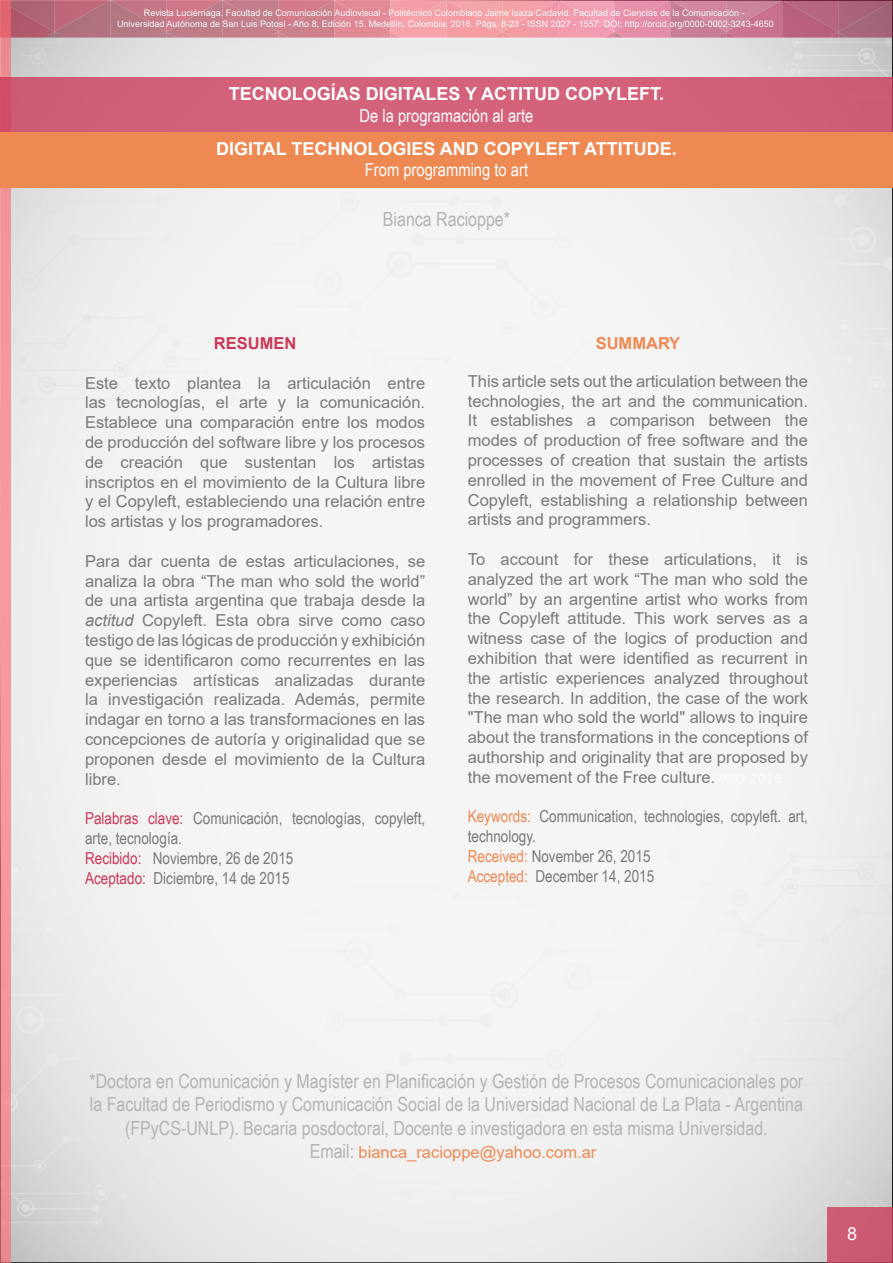
<style>
.page{position:relative;width:893px;height:1263px;background:#fff}
.page>*{position:absolute;margin:0;border:0;box-sizing:border-box;transform-origin:0 0}
.t1{font:19.5px/23.4px "Arial Narrow";color:#b3b4b5;text-align:center}
.t2{font:700 18px "Arial";color:#fff}
.t3{font:18px "Arial Narrow";color:#fff}
.t4{font:18px "Arial";color:#fff}
.t5{font:16.5px/19.8px "Arial";color:#797a7d;text-align:justify}
.t6{font:16.5px/19.8px "Arial Narrow";color:#797a7d}
.t7{font:16.5px "Arial";color:#ee8953}
.t8{font:700 16.5px "Arial";color:#cc3858}
.t9{font:700 16.5px "Arial";color:#ee8953}
.t10{font:9px/10.8px "Arial";color:#eff8fa;text-align:center}
.s1{font-style:italic}
.s2{color:#cc3858}
.s3{color:#ee8953}
.s4{font-family:"Arial Narrow";font-size:19.5px;color:#b3b4b5}
</style>
<div class="page">
<div style="left:827px;top:1207px;width:66px;height:56px;background:#cb5972"></div>
<img style="left:11px;top:32px;width:882px;height:6px">
<img style="left:11px;top:0;width:882px;height:32px">
<svg style="left:44px;top:32px;width:20px;height:6px"></svg>
<svg style="left:156px;top:32px;width:20px;height:6px"></svg>
<svg style="left:380px;top:32px;width:20px;height:6px"></svg>
<svg style="left:604px;top:32px;width:20px;height:6px"></svg>
<svg style="left:828px;top:32px;width:20px;height:6px"></svg>
<svg style="left:268px;top:32px;width:20px;height:6px"></svg>
<svg style="left:492px;top:32px;width:20px;height:6px"></svg>
<svg style="left:716px;top:32px;width:20px;height:6px"></svg>
<svg style="left:0;top:0;width:11px;height:1263px;background:#f09295"></svg>
<div style="left:0;top:77px;width:893px;height:55px;background:#d3617a"></div>
<div style="left:0;top:132px;width:893px;height:56px;background:#ee8953"></div>
<p class="t10" style="left:117px;top:8px;width:658px">Revista Luciérnaga. Facultad de Comunicación Audiovisual - Politécnico Colombiano Jaime Isaza Cadavid. Facultad de Ciencias de la Comunicación -<br>Universidad Autónoma de San Luis Potosí - Año 8, Edición 15. Medellín, Colombia. 2016. Págs. 8-23 - ISSN 2027 - 1557. DOI: http://orcid.org/0000-0002-3243-4650</p>
<p class="t2" style="left:229px;top:81px;width:437px">TECNOLOGÍAS DIGITALES Y ACTITUD COPYLEFT.</p>
<p class="t3" style="left:359px;top:102px;width:175px">De la programación al arte</p>
<p class="t2" style="left:216px;top:135px;width:462px">DIGITAL TECHNOLOGIES AND COPYLEFT ATTITUDE.</p>
<p class="t3" style="left:365px;top:157px;width:165px">From programming to art</p>
<p class="t1" style="left:383px;top:207px;width:129px">Bianca Racioppe*</p>
<p class="t8" style="left:214px;top:332px;width:84px">RESUMEN</p>
<p class="t5" style="left:85px;top:373px;width:342px">Este texto plantea la articulación entre las tecnologías, el arte y la comunicación.<br>Establece una comparación entre los modos de producción del software libre y los procesos de creación que sustentan los artistas inscriptos en el movimiento de la Cultura libre y el Copyleft, estableciendo una relación entre los artistas y los programadores.</p>
<p class="t5" style="left:85px;top:551px;width:342px">Para dar cuenta de estas articulaciones, se analiza la obra “The man who sold the world” de una artista argentina que trabaja desde la <span class="s1">actitud</span> Copyleft. Esta obra sirve como caso testigo de las lógicas de producción y exhibición que se identificaron como recurrentes en las experiencias artísticas analizadas durante la investigación realizada. Además, permite indagar en torno a las transformaciones en las concepciones de autoría y originalidad que se proponen desde el movimiento de la Cultura libre.</p>
<p class="t6" style="left:85px;top:808px;width:342px"><span class="s2">Palabras clave:</span> Comunicación, tecnologías, copyleft, arte, tecnología.<br><span class="s2">Recibido:</span> Noviembre, 26 de 2015<br><span class="s2">Aceptado:</span> Diciembre, 14 de 2015</p>
<p class="t9" style="left:596px;top:332px;width:86px">SUMMARY</p>
<p class="t5" style="left:468px;top:371px;width:342px">This article sets out the articulation between the technologies, the art and the communication.<br>It establishes a comparison between the modes of production of free software and the processes of creation that sustain the artists enrolled in the movement of Free Culture and Copyleft, establishing a relationship between artists and programmers.</p>
<p class="t5" style="left:468px;top:549px;width:342px">To account for these articulations, it is analyzed the art work “The man who sold the world” by an argentine artist who works from the Copyleft attitude. This work serves as a witness case of the logics of production and exhibition that were identified as recurrent in the artistic experiences analyzed throughout the research. In addition, the case of the work "The man who sold the world" allows to inquire about the transformations in the conceptions of authorship and originality that are proposed by the movement of the Free culture.</p>
<p class="t6" style="left:468px;top:806px;width:342px"><span class="s3">Keywords:</span> Communication, technologies, copyleft. art, technology.<br><span class="s3">Received:</span> November 26, 2015<br><span class="s3">Accepted:</span> December 14, 2015</p>
<p class="t1" style="left:90px;top:1068px;width:715px">*Doctora en Comunicación y Magíster en Planificación y Gestión de Procesos Comunicacionales por la Facultad de Periodismo y Comunicación Social de la Universidad Nacional de La Plata - Argentina (FPyCS-UNLP). Becaria posdoctoral, Docente e investigadora en esta misma Universidad.</p>
<p class="t7" style="left:310px;top:1141px;width:288px"><span class="s4">Email:</span> bianca_racioppe@yahoo.com.ar</p>
<p class="t4" style="left:847px;top:1221px;width:12px">8</p>
</div>
